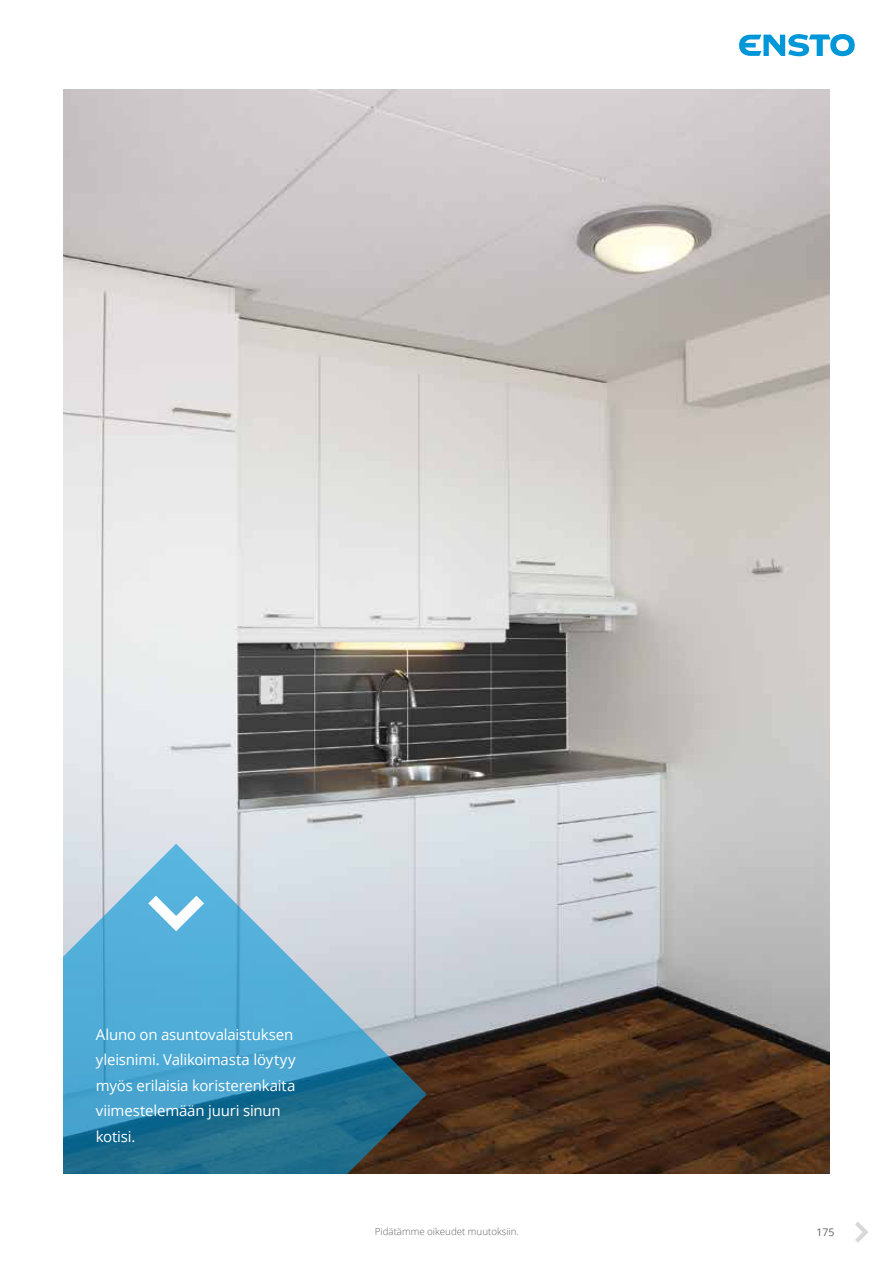
<style>
.page{position:relative;width:893px;height:1263px;background:#fff}
.page>*{position:absolute;margin:0;border:0;box-sizing:border-box;transform-origin:0 0}
.t1{font:15px/25.5px "Open Sans";letter-spacing:-.01em;color:#fff}
.t2{font:10.5px "Open Sans";color:#646363}
.t3{font:300 9.75px "Open Sans";color:#646363}
</style>
<div class="page">
<svg style="left:739px;top:34px;width:116px;height:22px"></svg>
<svg style="left:855px;top:1222px;width:13px;height:21px"></svg>
<img style="left:64px;top:89px;width:765px;height:1085px">
<svg style="left:64px;top:844px;width:363px;height:330px;background:#6ba6c2"></svg>
<svg style="left:148px;top:896px;width:56px;height:35px"></svg>
<p class="t1" style="left:96px;top:1021px;width:201px">Aluno on asuntovalaistuksen yleisnimi. Valikoimasta löytyy myös erilaisia koristerenkaita viimestelemään juuri sinun kotisi.</p>
<p class="t3" style="left:375px;top:1225px;width:145px">Pidätämme oikeudet muutoksiin.</p>
<p class="t2" style="left:816px;top:1225px;width:20px">175</p>
</div>
